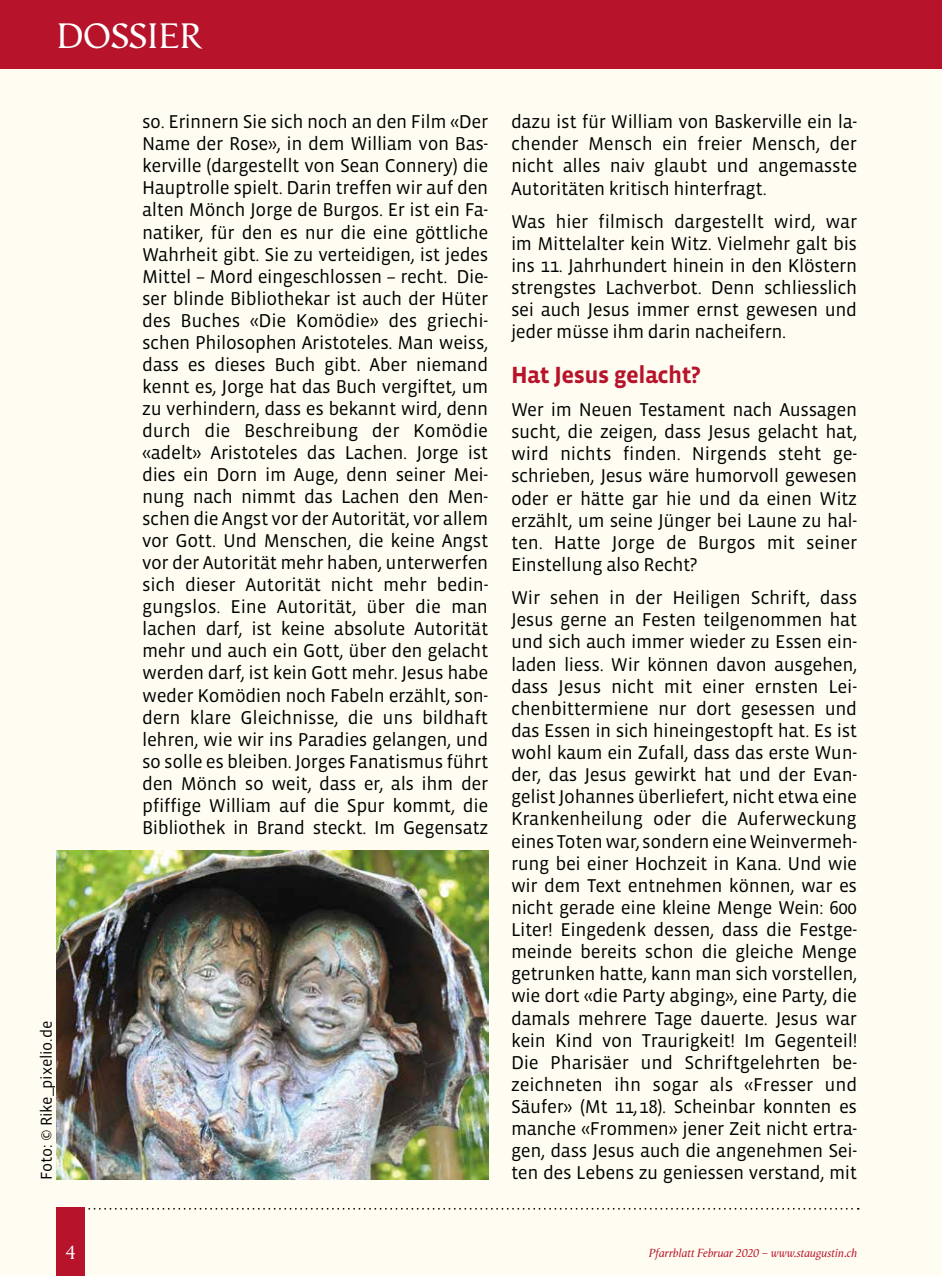
<style>
.page{position:relative;width:942px;height:1276px;background:#fff}
.page>*{position:absolute;margin:0;border:0;box-sizing:border-box;transform-origin:0 0}
.t1{font:36px "Vega";color:#fff}
.t2{font:700 24px "Vista Sans";letter-spacing:-.02em;color:#b7142c}
.t3{font:20px "Vega";color:#fff}
.t4{font:19px/22.2px "Vista Sans";letter-spacing:-.02em;color:#000;text-align:justify}
.t5{font:16px "Vista Sans";letter-spacing:-.01em;color:#000}
.t6{font:italic 12px "Vega";color:#b7142c}
</style>
<div class="page">
<div style="left:0;top:0;width:941px;height:1276px;background:#fffdf1"></div>
<svg style="left:88px;top:1208px;width:770px;height:1px"></svg>
<div style="left:57px;top:1208px;width:28px;height:68px;background:#b7142c"></div>
<div style="left:0;top:0;width:941px;height:68px;background:#b7142c"></div>
<img style="left:57px;top:851px;width:431px;height:328px">
<h1 class="t1" style="left:57px;top:15px;width:147px">DOSSIER</h1>
<p class="t5" style="left:38px;top:1179px;width:160px;rotate:-90deg">Foto: © Rike_pixelio.de</p>
<p class="t4" style="left:142px;top:111px;width:348px">so. Erinnern Sie sich noch an den Film «Der Name der Rose», in dem William von Bas&shy;kerville (dargestellt von Sean Connery) die Hauptrolle spielt. Darin treffen wir auf den alten Mönch Jorge de Burgos. Er ist ein Fa&shy;natiker, für den es nur die eine göttliche Wahrheit gibt. Sie zu verteidigen, ist jedes Mittel – Mord eingeschlossen – recht. Die&shy;ser blinde Bibliothekar ist auch der Hüter des Buches «Die Komödie» des griechi&shy;schen Philosophen Aristoteles. Man weiss, dass es dieses Buch gibt. Aber niemand kennt es, Jorge hat das Buch vergiftet, um zu verhindern, dass es bekannt wird, denn durch die Beschreibung der Komödie «adelt» Aristoteles das Lachen. Jorge ist dies ein Dorn im Auge, denn seiner Mei&shy;nung nach nimmt das Lachen den Men&shy;schen die Angst vor der Autorität, vor allem vor Gott. Und Menschen, die keine Angst vor der Autorität mehr haben, unterwerfen sich dieser Autorität nicht mehr bedin&shy;gungslos. Eine Autorität, über die man lachen darf, ist keine absolute Autorität mehr und auch ein Gott, über den gelacht werden darf, ist kein Gott mehr. Jesus habe weder Komödien noch Fabeln erzählt, son&shy;dern klare Gleichnisse, die uns bildhaft lehren, wie wir ins Paradies gelangen, und so solle es bleiben. Jorges Fanatismus führt den Mönch so weit, dass er, als ihm der pfiffige William auf die Spur kommt, die Bibliothek in Brand steckt. Im Gegensatz</p>
<p class="t4" style="left:511px;top:111px;width:347px">dazu ist für William von Baskerville ein la&shy;chender Mensch ein freier Mensch, der nicht alles naiv glaubt und angemasste Autoritäten kritisch hinterfragt.</p>
<p class="t4" style="left:511px;top:211px;width:348px">Was hier filmisch dargestellt wird, war im Mittelalter kein Witz. Vielmehr galt bis ins 11. Jahrhundert hinein in den Klöstern strengstes Lachverbot. Denn schliesslich sei auch Jesus immer ernst gewesen und jeder müsse ihm darin nacheifern.</p>
<p class="t2" style="left:511px;top:362px;width:191px">Hat Jesus gelacht?</p>
<p class="t4" style="left:511px;top:399px;width:348px">Wer im Neuen Testament nach Aussagen sucht, die zeigen, dass Jesus gelacht hat, wird nichts finden. Nirgends steht ge&shy;schrieben, Jesus wäre humorvoll gewesen oder er hätte gar hie und da einen Witz erzählt, um seine Jünger bei Laune zu hal&shy;ten. Hatte Jorge de Burgos mit seiner Einstellung also Recht?</p>
<p class="t4" style="left:511px;top:587px;width:348px;text-align:left">Wir sehen in der Heiligen Schrift, dass Jesus gerne an Festen teilgenommen hat und sich auch immer wieder zu Essen ein&shy;laden liess. Wir können davon ausgehen, dass Jesus nicht mit einer ernsten Lei&shy;chenbittermiene nur dort gesessen und das Essen in sich hineingestopft hat. Es ist wohl kaum ein Zufall, dass das erste Wun&shy;der, das Jesus gewirkt hat und der Evan&shy;gelist Johannes überliefert, nicht etwa eine Krankenheilung oder die Auferweckung eines Toten war, sondern eine Weinvermeh&shy;rung bei einer Hochzeit in Kana. Und wie wir dem Text entnehmen können, war es nicht gerade eine kleine Menge Wein: 600<br>Liter! Eingedenk dessen, dass die Festge&shy;meinde bereits schon die gleiche Menge getrunken hatte, kann man sich vorstellen, wie dort «die Party abging», eine Party, die damals mehrere Tage dauerte. Jesus war kein Kind von Traurigkeit! Im Gegenteil!<br>Die Pharisäer und Schriftgelehrten be&shy;zeichneten ihn sogar als «Fresser und Säufer» (Mt 11,18). Scheinbar konnten es manche «Frommen» jener Zeit nicht ertra&shy;gen, dass Jesus auch die angenehmen Sei-- ten des Lebens zu geniessen verstand, mit</p>
<p class="t3" style="left:64px;top:1240px;width:15px">#</p>
<p class="t6" style="left:650px;top:1245px;width:110px">Pfarrblatt Februar 2016</p>
<p class="t3" style="left:66px;top:1240px;width:12px">4</p>
<p class="t6" style="left:648px;top:1245px;width:209px">Pfarrblatt Februar 2020 – www.staugustin.ch</p>
</div>
